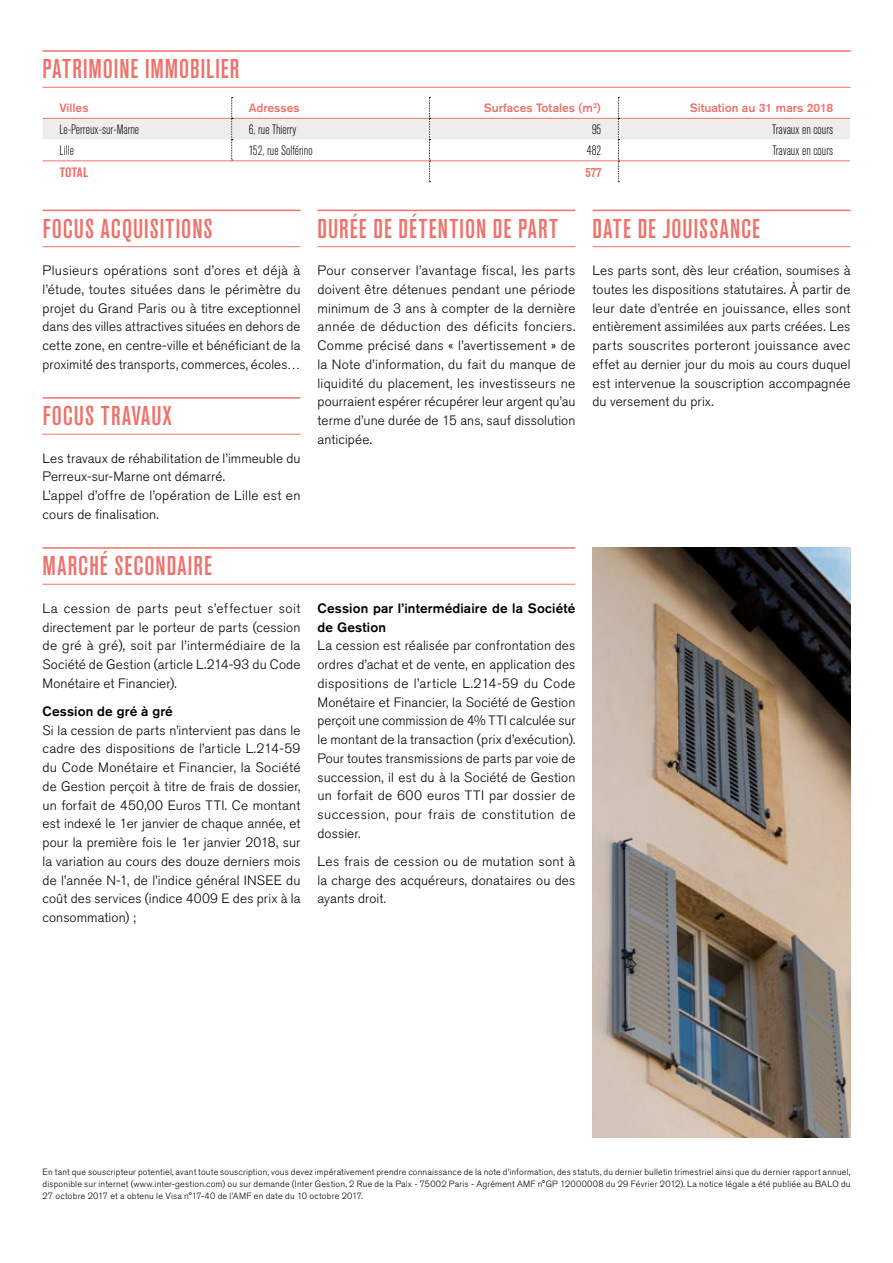
<style>
.page{position:relative;width:893px;height:1263px;background:#fff}
.page>*{position:absolute;margin:0;border:0;box-sizing:border-box;transform-origin:0 0}
.t1{font:500 condensed 27px "Akzidenz Grotesk Pro";letter-spacing:.035em;color:#ee726c}
.t2{font:300 13.5px/18.8px "Akzidenz Grotesk Pro";letter-spacing:.01em;color:#000;text-align:justify}
.t3{font:300 condensed 13.5px "Akzidenz Grotesk Pro";color:#000}
.t4{font:500 13.5px/18.8px "Akzidenz Grotesk Pro";letter-spacing:.01em;color:#000}
.t5{font:700 condensed 13.5px "Akzidenz Grotesk Pro";letter-spacing:.005em;color:#ee726c}
.t6{font:500 12px "Akzidenz Grotesk Pro";color:#ee726c}
.t7{font:300 9px/12px "Akzidenz Grotesk Pro";letter-spacing:.025em;color:#000;text-align:justify}
</style>
<div class="page">
<img style="left:592px;top:547px;width:258px;height:591px">
<hr style="left:43px;top:87px;width:807px;height:1px;background:#ee726c">
<hr style="left:43px;top:50px;width:807px;height:2px;background:#ee726c">
<hr style="left:317px;top:246px;width:258px;height:1px;background:#ee726c">
<hr style="left:317px;top:210px;width:258px;height:1px;background:#ee726c">
<hr style="left:592px;top:246px;width:258px;height:1px;background:#ee726c">
<hr style="left:592px;top:210px;width:258px;height:1px;background:#ee726c">
<hr style="left:43px;top:246px;width:257px;height:1px;background:#ee726c">
<hr style="left:43px;top:210px;width:257px;height:1px;background:#ee726c">
<hr style="left:43px;top:434px;width:257px;height:1px;background:#ee726c">
<hr style="left:43px;top:397px;width:257px;height:2px;background:#ee726c">
<hr style="left:43px;top:584px;width:532px;height:1px;background:#ee726c">
<hr style="left:43px;top:547px;width:532px;height:2px;background:#ee726c">
<svg style="left:43px;top:97px;width:807px;height:85px"></svg>
<hr style="left:43px;top:160px;width:189px;height:1px;background:#ee726c">
<hr style="left:232px;top:160px;width:197px;height:1px;background:#ee726c">
<hr style="left:429px;top:160px;width:189px;height:1px;background:#ee726c">
<hr style="left:618px;top:160px;width:232px;height:1px;background:#ee726c">
<h1 class="t1" style="left:43px;top:51px;width:198px">PATRIMOINE IMMOBILIER</h1>
<p class="t6" style="left:60px;top:100px;width:31px">Villes</p>
<p class="t6" style="left:249px;top:100px;width:52px">Adresses</p>
<p class="t6" style="left:484px;top:100px;width:118px">Surfaces Totales (m<sup>2</sup>)</p>
<p class="t6" style="left:690px;top:100px;width:145px">Situation au 31 mars 2018</p>
<p class="t3" style="left:60px;top:121px;width:81px">Le-Perreux-sur-Marne</p>
<p class="t3" style="left:249px;top:121px;width:49px">6, rue Thierry</p>
<p class="t3" style="left:592px;top:121px;width:11px">95</p>
<p class="t3" style="left:772px;top:121px;width:62px">Travaux en cours</p>
<p class="t3" style="left:60px;top:142px;width:16px">Lille</p>
<p class="t3" style="left:249px;top:142px;width:65px">152, rue Solférino</p>
<p class="t3" style="left:587px;top:142px;width:16px">482</p>
<p class="t3" style="left:772px;top:142px;width:62px">Travaux en cours</p>
<p class="t5" style="left:60px;top:163px;width:30px">TOTAL</p>
<p class="t5" style="left:585px;top:163px;width:18px">577</p>
<h1 class="t1" style="left:43px;top:211px;width:171px">FOCUS ACQUISITIONS</h1>
<h1 class="t1" style="left:318px;top:211px;width:242px">DURÉE DE DÉTENTION DE PART</h1>
<h1 class="t1" style="left:593px;top:211px;width:169px">DATE DE JOUISSANCE</h1>
<p class="t2" style="left:43px;top:261px;width:259px">Plusieurs opérations sont d’ores et déjà à l’étude, toutes situées dans le périmètre du projet du Grand Paris ou à titre exceptionnel dans des villes attractives situées en dehors de cette zone, en centre-ville et bénéficiant de la proximité des transports, commerces, écoles…</p>
<h1 class="t1" style="left:43px;top:398px;width:131px">FOCUS TRAVAUX</h1>
<p class="t2" style="left:43px;top:449px;width:259px;text-align:left">Les travaux de réhabilitation de l’immeuble du Perreux-sur-Marne ont démarré.<br>L’appel d’offre de l’opération de Lille est en cours de finalisation.</p>
<h1 class="t1" style="left:43px;top:548px;width:171px">MARCHÉ SECONDAIRE</h1>
<p class="t2" style="left:43px;top:599px;width:259px">La cession de parts peut s’effectuer soit directement par le porteur de parts (cession de gré à gré), soit par l’intermédiaire de la Société de Gestion (article L.214-93 du Code Monétaire et Financier).</p>
<p class="t4" style="left:43px;top:701px;width:132px">Cession de gré à gré</p>
<p class="t2" style="left:43px;top:720px;width:259px">Si la cession de parts n’intervient pas dans le cadre des dispositions de l’article L.214-59 du Code Monétaire et Financier, la Société de Gestion perçoit à titre de frais de dossier, un forfait de 450,00 Euros TTI. Ce montant est indexé le 1er janvier de chaque année, et pour la première fois le 1er janvier 2018, sur la variation au cours des douze derniers mois de l’année N-1, de l’indice général INSEE du coût des services (indice 4009 E des prix à la consommation) ;</p>
<p class="t2" style="left:317px;top:261px;width:259px">Pour conserver l’avantage fiscal, les parts doivent être détenues pendant une période minimum de 3 ans à compter de la dernière année de déduction des déficits fonciers.<br>Comme précisé dans « l’avertissement » de la Note d’information, du fait du manque de liquidité du placement, les investisseurs ne pourraient espérer récupérer leur argent qu’au terme d’une durée de 15 ans, sauf dissolution anticipée.</p>
<p class="t2" style="left:592px;top:261px;width:259px">Les parts sont, dès leur création, soumises à toutes les dispositions statutaires. À partir de leur date d’entrée en jouissance, elles sont entièrement assimilées aux parts créées. Les parts souscrites porteront jouissance avec effet au dernier jour du mois au cours duquel est intervenue la souscription accompagnée du versement du prix.</p>
<p class="t4" style="left:317px;top:598px;width:259px">Cession par l’intermédiaire de la Société de Gestion</p>
<p class="t2" style="left:317px;top:636px;width:259px">La cession est réalisée par confrontation des ordres d’achat et de vente, en application des dispositions de l’article L.214-59 du Code Monétaire et Financier, la Société de Gestion perçoit une commission de 4% TTI calculée sur le montant de la transaction (prix d’exécution).<br>Pour toutes transmissions de parts par voie de succession, il est du à la Société de Gestion un forfait de 600 euros TTI par dossier de succession, pour frais de constitution de dossier.</p>
<p class="t2" style="left:317px;top:852px;width:259px">Les frais de cession ou de mutation sont à la charge des acquéreurs, donataires ou des ayants droit.</p>
<p class="t7" style="left:43px;top:1166px;width:809px">En tant que souscripteur potentiel, avant toute souscription, vous devez impérativement prendre connaissance de la note d’information, des statuts, du dernier bulletin trimestriel ainsi que du dernier rapport annuel, disponible sur internet (www.inter-gestion.com) ou sur demande (Inter Gestion, 2 Rue de la Paix - 75002 Paris - Agrément AMF n°GP 12000008 du 29 Février 2012). La notice légale a été publiée au BALO du 27 octobre 2017 et a obtenu le Visa n°17-40 de l’AMF en date du 10 octobre 2017.</p>
</div>
